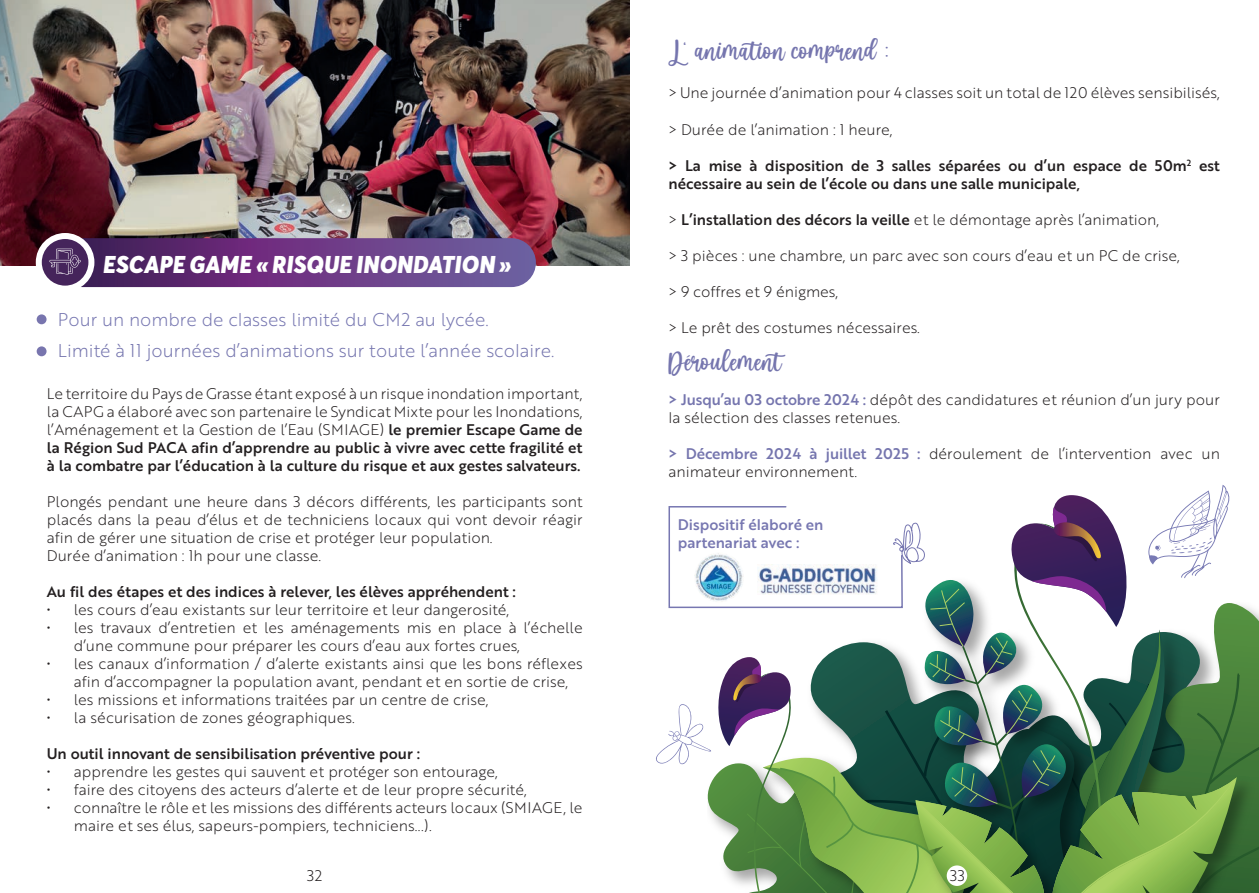
<style>
.page{position:relative;width:1259px;height:893px;background:#fff}
.page>*{position:absolute;margin:0;border:0;box-sizing:border-box;transform-origin:0 0}
.t1{font:37.5px "Baby Aletha";color:#7575ae}
.t2{font:italic 900 24px "Averta";color:#fff}
.t3{font:18px "Brother 1816 Light";color:#7575ae}
.t4{font:18px "Brother 1816 Light";color:#7777b1}
.t5{font:15px/18px "Brother 1816 Light";color:#231f20}
.t6{font:15px/18px "Brother 1816 Medium";color:#231f20}
.t7{font:15px/18px "Brother 1816 Medium";color:#7777b1}
.s1{font-family:"Brother 1816 Medium"}
.s2{font-family:"Brother 1816 Medium";color:#7575ae}
</style>
<div class="page">
<div style="left:37px;top:314px;width:10px;height:10px;background:#7875ae;border-radius:50%"></div>
<div style="left:37px;top:346px;width:10px;height:10px;background:#7875ae;border-radius:50%"></div>
<img style="left:0;top:0;width:629px;height:266px">
<svg style="left:58px;top:238px;width:478px;height:49px;background:#653a81"></svg>
<svg style="left:39px;top:236px;width:52px;height:53px"></svg>
<div style="left:36px;top:233px;width:58px;height:59px;border:6px solid #fff;border-radius:50%"></div>
<svg style="left:49px;top:249px;width:32px;height:26px"></svg>
<svg style="left:656px;top:485px;width:603px;height:408px"></svg>
<img style="left:694px;top:553px;width:50px;height:49px;border-radius:25px">
<img style="left:757px;top:565px;width:120px;height:29px">
<div style="left:946px;top:865px;width:21px;height:21px;background:#fff;border-radius:50%"></div>
<h2 class="t2" style="left:103px;top:249px;width:410px">ESCAPE GAME « RISQUE INONDATION »</h2>
<p class="t4" style="left:58px;top:306px;width:432px">Pour un nombre de classes limité du CM2 au lycée.</p>
<p class="t3" style="left:58px;top:338px;width:498px">Limité à 11 journées d’animations sur toute l’année scolaire.</p>
<p class="t5" style="left:47px;top:384px;width:537px;text-align:justify">Le territoire du Pays de Grasse étant exposé à un risque inondation important, la CAPG a élaboré avec son partenaire le Syndicat Mixte pour les Inondations, l’Aménagement et la Gestion de l’Eau (SMIAGE) <span class="s1">le premier Escape Game de</span></p>
<p class="t6" style="left:47px;top:438px;width:537px">la Région Sud PACA afin d’apprendre au public à vivre avec cette fragilité et à la combatre par l’éducation à la culture du risque et aux gestes salvateurs.</p>
<p class="t5" style="left:47px;top:492px;width:537px">Plongés pendant une heure dans 3 décors différents, les participants sont placés dans la peau d’élus et de techniciens locaux qui vont devoir réagir afin de gérer une situation de crise et protéger leur population.<br>Durée d’animation : 1h pour une classe.</p>
<p class="t6" style="left:47px;top:582px;width:470px">Au fil des étapes et des indices à relever, les élèves appréhendent :</p>
<p class="t5" style="left:47px;top:600px;width:464px">• les cours d’eau existants sur leur territoire et leur dangerosité,</p>
<p class="t5" style="left:74px;top:618px;width:510px;text-indent:-27px">• les travaux d’entretien et les aménagements mis en place à l’échelle d’une commune pour préparer les cours d’eau aux fortes crues,</p>
<p class="t5" style="left:74px;top:654px;width:510px;text-indent:-27px">• les canaux d’information / d’alerte existants ainsi que les bons réflexes afin d’accompagner la population avant, pendant et en sortie de crise,</p>
<p class="t5" style="left:47px;top:690px;width:443px">• les missions et informations traitées par un centre de crise,</p>
<p class="t5" style="left:47px;top:708px;width:309px">• la sécurisation de zones géographiques.</p>
<p class="t6" style="left:47px;top:744px;width:375px">Un outil innovant de sensibilisation préventive pour :</p>
<p class="t5" style="left:47px;top:762px;width:453px">• apprendre les gestes qui sauvent et protéger son entourage,</p>
<p class="t5" style="left:47px;top:780px;width:481px">• faire des citoyens des acteurs d’alerte et de leur propre sécurité,</p>
<p class="t5" style="left:74px;top:798px;width:510px;text-indent:-27px">• connaître le rôle et les missions des différents acteurs locaux (SMIAGE, le maire et ses élus, sapeurs-pompiers, techniciens...).</p>
<h1 class="t1" style="left:668px;top:34px;width:223px">L' animation comprend :</h1>
<p class="t5" style="left:668px;top:84px;width:553px">&gt; Une journée d’animation pour 4 classes soit un total de 120 élèves sensibilisés,</p>
<p class="t5" style="left:668px;top:120px;width:226px">&gt; Durée de l’animation : 1 heure,</p>
<p class="t6" style="left:668px;top:156px;width:553px">&gt; La mise à disposition de 3 salles séparées ou d’un espace de 50m<sup>2</sup> est nécessaire au sein de l’école ou dans une salle municipale,</p>
<p class="t5" style="left:668px;top:210px;width:492px">&gt; <span class="s1">L’installation des décors la veille</span> et le démontage après l’animation,</p>
<p class="t5" style="left:668px;top:246px;width:513px">&gt; 3 pièces : une chambre, un parc avec son cours d’eau et un PC de crise,</p>
<p class="t5" style="left:668px;top:282px;width:171px">&gt; 9 coffres et 9 énigmes,</p>
<p class="t5" style="left:668px;top:318px;width:253px">&gt; Le prêt des costumes nécessaires.</p>
<h1 class="t1" style="left:668px;top:345px;width:115px">Déroulement</h1>
<p class="t5" style="left:668px;top:390px;width:553px"><span class="s2">&gt; Jusqu’au 03 octobre 2024 :</span> dépôt des candidatures et réunion d’un jury pour la sélection des classes retenues.</p>
<p class="t5" style="left:668px;top:444px;width:553px"><span class="s2">&gt; Décembre 2024 à juillet 2025 :</span> déroulement de l’intervention avec un animateur environnement.</p>
<p class="t7" style="left:678px;top:515px;width:147px">Dispositif élaboré en partenariat avec :</p>
<p class="t5" style="left:307px;top:866px;width:17px">32</p>
<p class="t5" style="left:950px;top:866px;width:16px">33</p>
</div>
